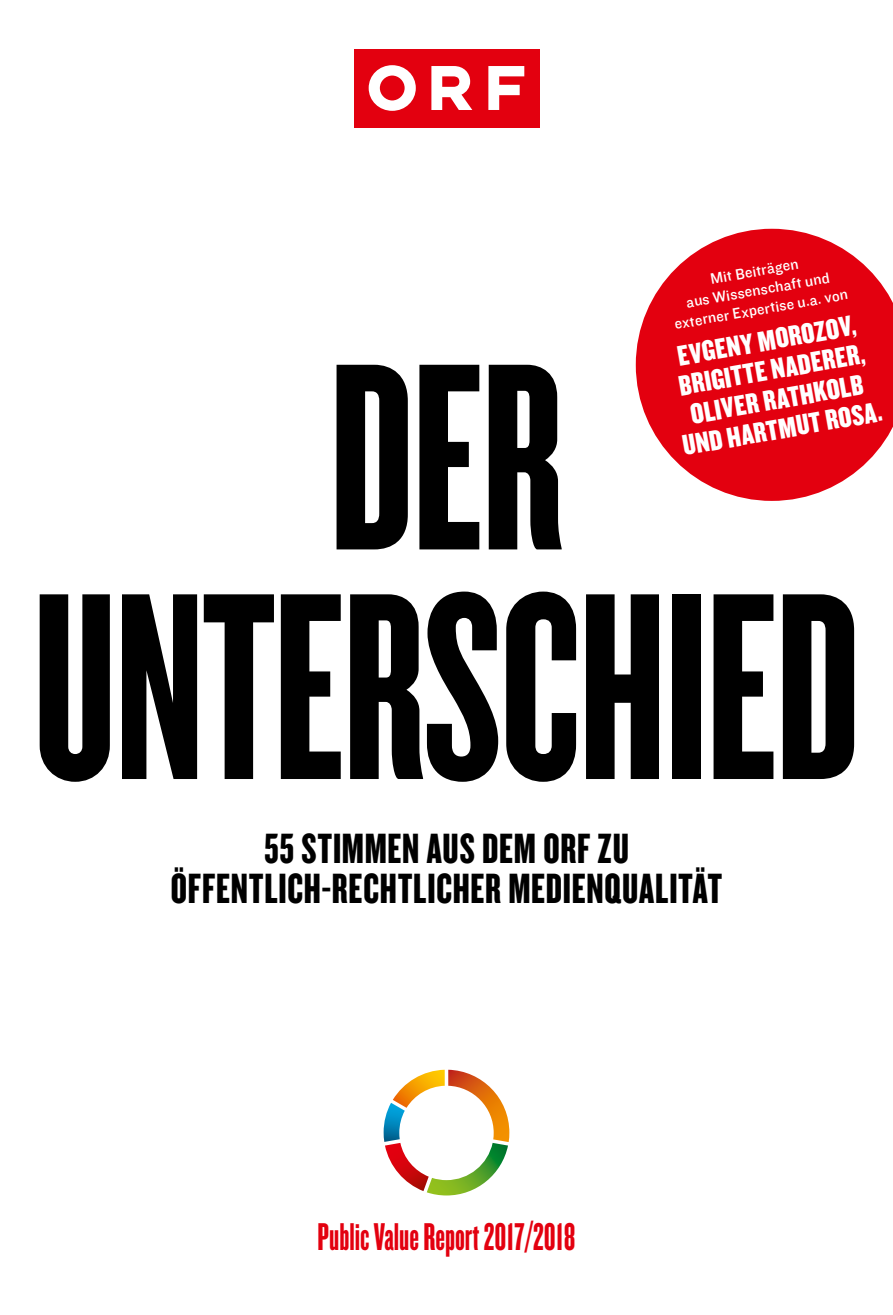
<style>
.page{position:relative;width:893px;height:1315px;background:#fff}
.page>*{position:absolute;margin:0;border:0;box-sizing:border-box;transform-origin:0 0}
.t1{font:277.2px/229.4px "Knockout HTF67 Full Bantamwt";letter-spacing:-.005em;color:#000;text-align:center}
.t2{font:43.93px/40.1px "Knockout HTF68 Full Featherwt";letter-spacing:.02em;color:#000;text-align:center}
.t3{font:40.25px "Knockout HTF67 Full Bantamwt";color:#e3000f}
.t4{font:29.75px/29.8px "Knockout HTF69 Full Liteweight";color:#fff;text-align:center}
.t5{font:15.75px/19.2px "Knockout HTF31 Junior Middlewt";color:#fff;text-align:center}
</style>
<div class="page">
<svg style="left:384px;top:1069px;width:125px;height:126px"></svg>
<svg style="left:636px;top:229px;width:257px;height:272px;fill:#e3000f"></svg>
<div style="left:354px;top:49px;width:185px;height:78px;background:#e3000f"></div>
<svg style="left:369px;top:65px;width:155px;height:46px"></svg>
<p class="t5" style="left:666px;top:277px;width:177px;rotate:-10deg">Mit Beiträgen<br>aus Wissenschaft und externer Expertise u.a. von</p>
<p class="t4" style="left:665px;top:344px;width:203px;rotate:-10deg">EVGENY MOROZOV,<br>BRIGITTE NADERER,<br>OLIVER RATHKOLB<br>UND HARTMUT ROSA.</p>
<h1 class="t1" style="left:33px;top:345px;width:828px">DER<br>UNTERSCHIED</h1>
<h2 class="t2" style="left:171px;top:829px;width:553px">55 STIMMEN AUS DEM ORF ZU<br>ÖFFENTLICH-RECHTLICHER MEDIENQUALITÄT</h2>
<h3 class="t3" style="left:318px;top:1216px;width:259px">Public Value Report 2017/2018</h3>
</div>
